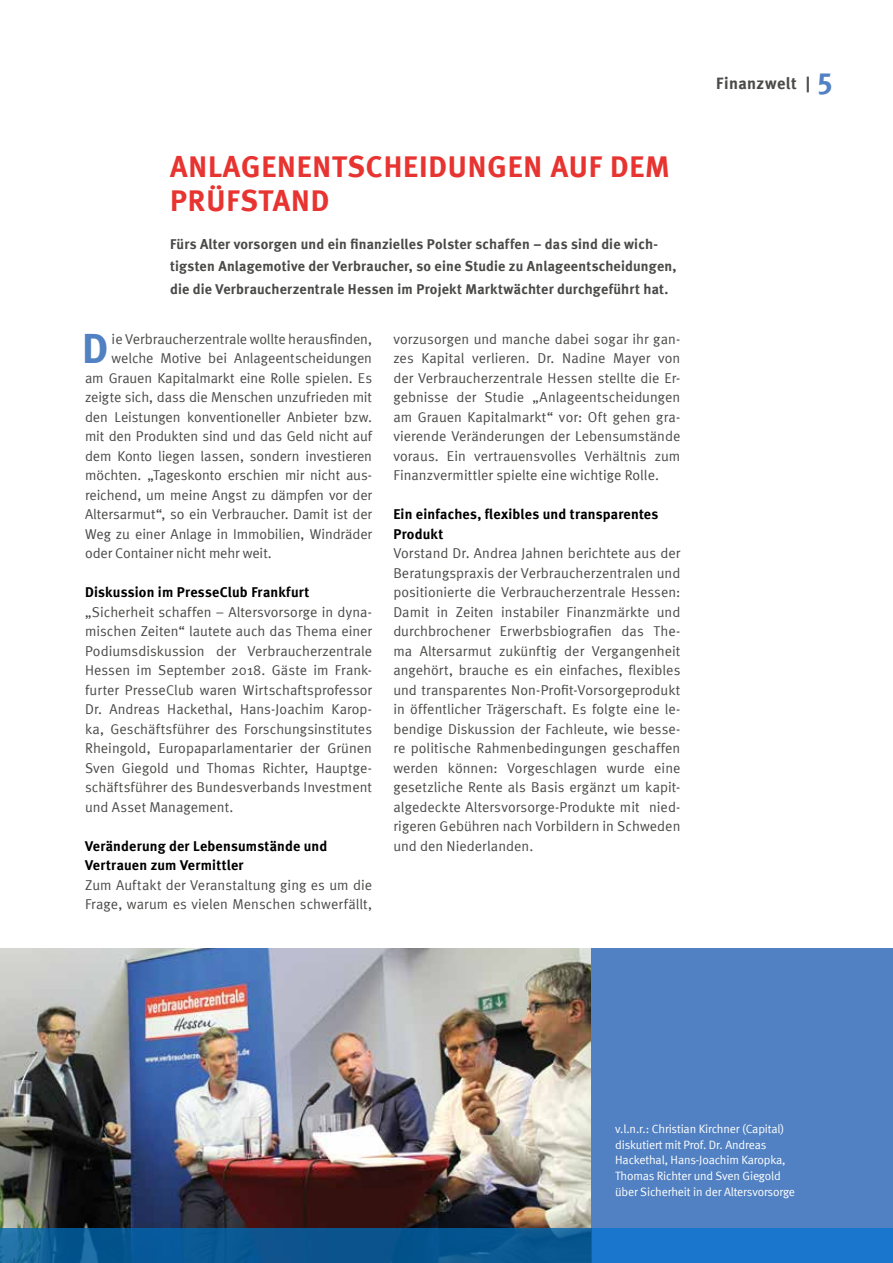
<style>
.page{position:relative;width:893px;height:1263px;background:#fff}
.page>*{position:absolute;margin:0;border:0;box-sizing:border-box;transform-origin:0 0}
.t1{font:700 42.3px "Meta";color:#5181c2}
.t2{font:700 30px/34.5px "Meta";letter-spacing:.03em;color:#e73431}
.t3{font:700 16.5px "Meta";letter-spacing:.025em;color:#4a4a49}
.t4{font:14.25px/19.5px "Meta Normal";letter-spacing:-.005em;color:#4a4a49;text-align:justify}
.t5{font:700 14.25px/22.5px "Meta";letter-spacing:.015em;color:#4a4a49}
.t6{font:700 14.25px/19.5px "Meta";letter-spacing:.015em;color:#000}
.t7{font:12px/15.8px "Meta Normal";letter-spacing:-.01em;color:#fff}
.s1{font-size:30px;color:#5181c2}
</style>
<div class="page">
<img style="left:0;top:948px;width:591px;height:280px">
<div style="left:591px;top:948px;width:302px;height:315px;background:#5181c2"></div>
<svg style="left:0;top:1228px;width:591px;height:35px;background:#0a5891"></svg>
<div style="left:591px;top:1228px;width:302px;height:35px;background:#1a75cc"></div>
<h2 class="t2" style="left:170px;top:149px;width:501px">ANLAGENENTSCHEIDUNGEN AUF DEM<br>PRÜFSTAND</h2>
<p class="t5" style="left:170px;top:232px;width:508px">Fürs Alter vorsorgen und ein finanzielles Polster schaffen – das sind die wich&shy;tigsten Anlagemotive der Verbraucher, so eine Studie zu Anlageentscheidungen, die die Verbraucherzentrale Hessen im Projekt Marktwächter durchgeführt hat.</p>
<h1 class="t1" style="left:82px;top:323px;width:28px">D</h1>
<p class="t4" style="left:112px;top:329px;width:262px">ie Verbraucherzentrale wollte herausfinden,</p>
<p class="t4" style="left:112px;top:348px;width:262px">welche Motive bei Anlageentscheidungen</p>
<p class="t4" style="left:85px;top:368px;width:288px">am Grauen Kapitalmarkt eine Rolle spielen. Es</p>
<p class="t4" style="left:85px;top:387px;width:289px">zeigte sich, dass die Menschen unzufrieden mit</p>
<p class="t4" style="left:85px;top:407px;width:288px">den Leistungen konventioneller Anbieter bzw.</p>
<p class="t4" style="left:85px;top:426px;width:289px">mit den Produkten sind und das Geld nicht auf</p>
<p class="t4" style="left:85px;top:446px;width:289px">dem Konto liegen lassen, sondern investieren</p>
<p class="t4" style="left:85px;top:465px;width:289px">möchten. „Tageskonto erschien mir nicht aus-</p>
<p class="t4" style="left:85px;top:485px;width:289px">reichend, um meine Angst zu dämpfen vor der</p>
<p class="t4" style="left:85px;top:504px;width:289px">Altersarmut“, so ein Verbraucher. Damit ist der</p>
<p class="t4" style="left:85px;top:524px;width:289px">Weg zu einer Anlage in Immobilien, Windräder</p>
<p class="t4" style="left:85px;top:543px;width:188px">oder Container nicht mehr weit.</p>
<p class="t6" style="left:85px;top:582px;width:226px">Diskussion im PresseClub Frankfurt</p>
<p class="t4" style="left:85px;top:602px;width:289px">„Sicherheit schaffen – Altersvorsorge in dyna&shy;mischen Zeiten“ lautete auch das Thema einer Podiumsdiskussion der Verbraucherzentrale Hessen im September 2018. Gäste im Frank&shy;furter PresseClub waren Wirtschaftsprofessor Dr. Andreas Hackethal, Hans-Joachim Karop&shy;ka, Geschäftsführer des Forschungsinstitutes Rheingold, Europaparlamentarier der Grünen Sven Giegold und Thomas Richter, Hauptge&shy;schäftsführer des Bundesverbands Investment und Asset Management.</p>
<p class="t6" style="left:85px;top:836px;width:244px">Veränderung der Lebensumstände und<br>Vertrauen zum Vermittler</p>
<p class="t4" style="left:85px;top:875px;width:289px">Zum Auftakt der Veranstaltung ging es um die<br>Frage, warum es vielen Menschen schwerfällt,</p>
<p class="t4" style="left:393px;top:329px;width:289px">vorzusorgen und manche dabei sogar ihr gan&shy;zes Kapital verlieren. Dr. Nadine Mayer von der Verbraucherzentrale Hessen stellte die Er&shy;gebnisse der Studie „Anlageentscheidungen am Grauen Kapitalmarkt“ vor: Oft gehen gra&shy;vierende Veränderungen der Lebensumstände voraus. Ein vertrauensvolles Verhältnis zum Finanzvermittler spielte eine wichtige Rolle.</p>
<p class="t6" style="left:393px;top:504px;width:267px">Ein einfaches, flexibles und transparentes<br>Produkt</p>
<p class="t4" style="left:393px;top:543px;width:289px">Vorstand Dr. Andrea Jahnen berichtete aus der Beratungspraxis der Verbraucherzentralen und positionierte die Verbraucherzentrale Hessen:<br>Damit in Zeiten instabiler Finanzmärkte und durchbrochener Erwerbsbiografien das The&shy;ma Altersarmut zukünftig der Vergangenheit angehört, brauche es ein einfaches, flexibles und transparentes Non-Profit-Vorsorgeprodukt in öffentlicher Trägerschaft. Es folgte eine le&shy;bendige Diskussion der Fachleute, wie besse&shy;re politische Rahmenbedingungen geschaffen werden können: Vorgeschlagen wurde eine gesetzliche Rente als Basis ergänzt um kapit&shy;algedeckte Altersvorsorge-Produkte mit nied&shy;rigeren Gebühren nach Vorbildern in Schweden und den Niederlanden.</p>
<p class="t3" style="left:716px;top:74px;width:118px">Finanzwelt | <span class="s1">5</span></p>
<p class="t7" style="left:615px;top:1120px;width:181px">v.l.n.r.: Christian Kirchner (Capital) diskutiert mit Prof. Dr. Andreas Hackethal, Hans-Joachim Karopka, Thomas Richter und Sven Giegold über Sicherheit in der Altersvorsorge</p>
</div>
